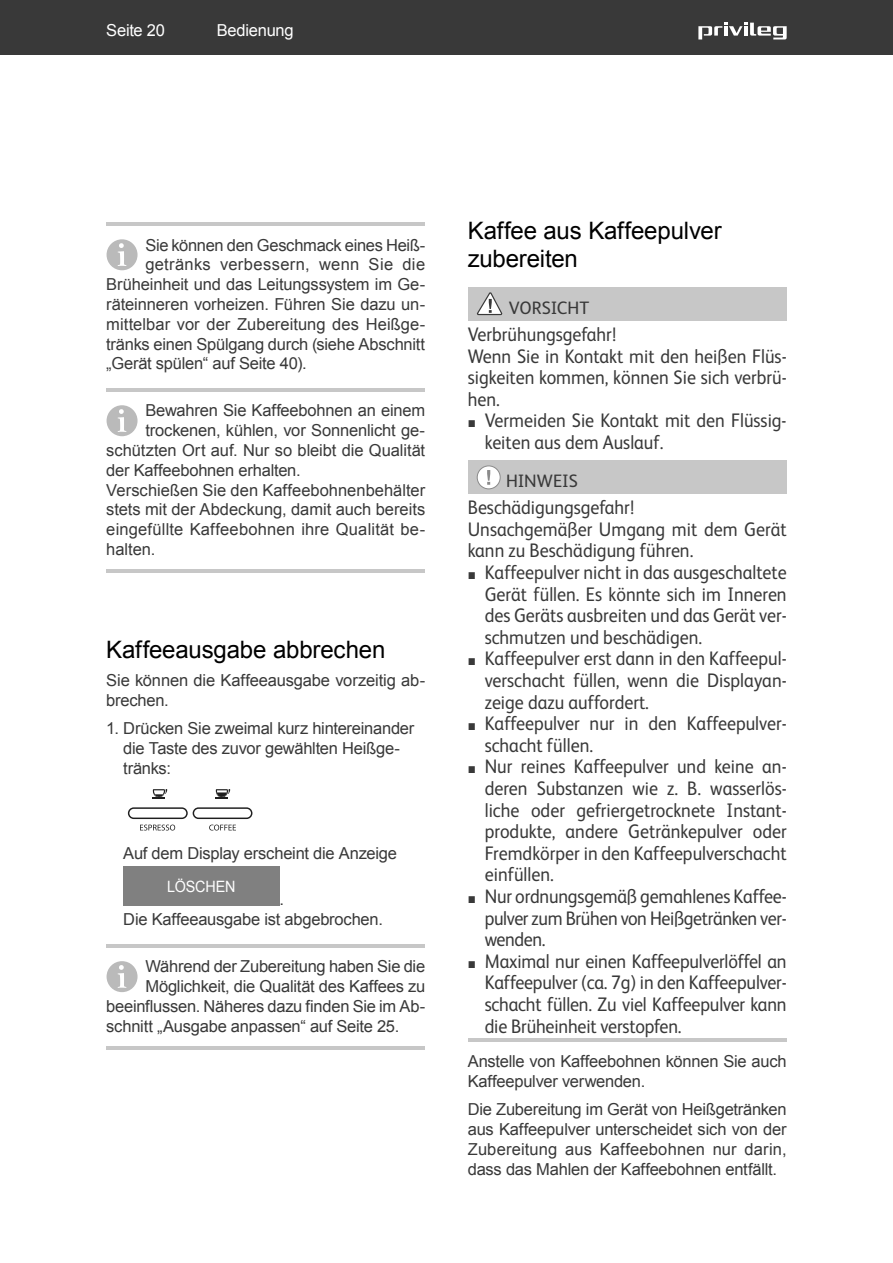
<style>
.page{position:relative;width:893px;height:1263px;background:#fff}
.page>*{position:absolute;margin:0;border:0;box-sizing:border-box;transform-origin:0 0}
.t1{font:24px/28.8px "Arial";letter-spacing:-.005em;color:#000}
.t2{font:19.65px/21.6px "FS Albert";color:#393939;text-align:justify;scale:.92 1}
.t3{font:18px "FS Albert";color:#393939}
.t4{font:16.5px/19.8px "Arial";letter-spacing:-.015em;color:#393939}
.t5{font:16.5px "Arial";letter-spacing:.01em;color:#393939}
.t6{font:16.5px "Arial";letter-spacing:.005em;color:#393939}
.t7{font:16.5px "Arial";letter-spacing:.02em;color:#393939}
.t8{font:16.5px "Arial";letter-spacing:-.015em;color:#fff}
.t9{font:15.6px "Arial";letter-spacing:-.01em;color:#fff;scale:.92 1}
.s1{font-family:"Arial";font-size:14.7px}
</style>
<div class="page">
<div style="left:0;top:0;width:893px;height:54px;background:#393939"></div>
<hr style="left:106px;top:222px;width:319px;height:3px;background:#c7c7c7">
<hr style="left:106px;top:388px;width:319px;height:3px;background:#c7c7c7">
<hr style="left:106px;top:570px;width:319px;height:3px;background:#c7c7c7">
<hr style="left:106px;top:944px;width:319px;height:3px;background:#c7c7c7">
<hr style="left:106px;top:1046px;width:319px;height:3px;background:#c7c7c7">
<div style="left:107px;top:240px;width:30px;height:29px;background:#bababa;border-radius:50%"></div>
<div style="left:107px;top:239px;width:31px;height:31px;border:2px solid #bababa;border-radius:50%"></div>
<svg style="left:118px;top:243px;width:8px;height:23px"></svg>
<div style="left:107px;top:406px;width:30px;height:29px;background:#bababa;border-radius:50%"></div>
<div style="left:107px;top:405px;width:31px;height:31px;border:2px solid #bababa;border-radius:50%"></div>
<svg style="left:118px;top:409px;width:8px;height:23px"></svg>
<svg style="left:216px;top:789px;width:14px;height:10px"></svg>
<svg style="left:153px;top:789px;width:14px;height:10px"></svg>
<svg style="left:128px;top:807px;width:124px;height:23px"></svg>
<div style="left:123px;top:866px;width:157px;height:39px;background:#808080"></div>
<div style="left:107px;top:962px;width:30px;height:29px;background:#bababa;border-radius:50%"></div>
<div style="left:107px;top:961px;width:31px;height:31px;border:2px solid #bababa;border-radius:50%"></div>
<svg style="left:118px;top:965px;width:8px;height:23px"></svg>
<div style="left:468px;top:288px;width:319px;height:33px;background:#c7c7c7"></div>
<div style="left:468px;top:461px;width:319px;height:33px;background:#c7c7c7"></div>
<hr style="left:468px;top:1039px;width:319px;height:3px;background:#c7c7c7">
<svg style="left:477px;top:292px;width:26px;height:24px"></svg>
<div style="left:477px;top:466px;width:23px;height:23px;background:#fff;border-radius:50%"></div>
<div style="left:477px;top:466px;width:23px;height:23px;border:1px solid #8a8a8a;border-radius:50%"></div>
<svg style="left:487px;top:470px;width:3px;height:15px"></svg>
<svg style="left:698px;top:23px;width:89px;height:16px"></svg>
<p class="t8" style="left:106px;top:21px;width:60px">Seite 20</p>
<p class="t8" style="left:217px;top:21px;width:78px">Bedienung</p>
<p class="t4" style="left:145px;top:235px;width:281px">Sie können den Geschmack eines Heiß-</p>
<p class="t7" style="left:145px;top:255px;width:281px">getränks verbessern, wenn Sie die</p>
<p class="t4" style="left:106px;top:274px;width:320px">Brüh einheit und das Leitungssystem im Ge-</p>
<p class="t4" style="left:106px;top:294px;width:320px">räteinneren vorheizen. Führen Sie dazu un-</p>
<p class="t6" style="left:106px;top:315px;width:320px">mittelbar vor der Zubereitung des Heißge-</p>
<p class="t4" style="left:106px;top:334px;width:320px">tränks einen Spülgang durch (siehe Abschnitt</p>
<p class="t4" style="left:106px;top:354px;width:202px">„Gerät spülen“ auf Seite 40).</p>
<p class="t4" style="left:145px;top:401px;width:281px">Bewahren Sie Kaffeebohnen an einem</p>
<p class="t4" style="left:145px;top:421px;width:281px">trockenen, kühlen, vor Sonnenlicht ge-</p>
<p class="t4" style="left:106px;top:440px;width:320px">schützten Ort auf. Nur so bleibt die Qualität</p>
<p class="t4" style="left:106px;top:460px;width:196px">der Kaffeebohnen erhalten.</p>
<p class="t4" style="left:106px;top:480px;width:320px">Verschießen Sie den Kaffeebohnenbehälter</p>
<p class="t4" style="left:106px;top:500px;width:320px">stets mit der Abdeckung, damit auch bereits</p>
<p class="t5" style="left:106px;top:520px;width:320px">eingefüllte Kaffeebohnen ihre Qualität be-</p>
<p class="t4" style="left:106px;top:539px;width:51px">halten.</p>
<h1 class="t1" style="left:106px;top:635px;width:281px">Kaffeeausgabe abbrechen</h1>
<p class="t4" style="left:106px;top:671px;width:320px">Sie können die Kaffeeausgabe vorzeitig ab&shy;brechen.</p>
<p class="t4" style="left:123px;top:719px;width:293px;text-indent:-17px">1. Drücken Sie zweimal kurz hintereinander die Taste des zuvor gewählten Heißge&shy;tränks:</p>
<p class="t4" style="left:123px;top:843px;width:275px">Auf dem Display erscheint die Anzeige</p>
<p class="t9" style="left:167px;top:877px;width:76px">LÖSCHEN</p>
<p class="t4" style="left:123px;top:890px;width:261px;text-indent:156px">.<br>Die Kaffeeausgabe ist abgebrochen.</p>
<p class="t4" style="left:145px;top:957px;width:281px">Während der Zubereitung haben Sie die</p>
<p class="t4" style="left:145px;top:976px;width:281px">Möglichkeit, die Qualität des Kaffees zu</p>
<p class="t4" style="left:106px;top:996px;width:320px">beeinflussen. Näheres dazu finden Sie im Ab-</p>
<p class="t4" style="left:106px;top:1016px;width:295px">schnitt „Ausgabe anpassen“ auf Seite 25.</p>
<h1 class="t1" style="left:468px;top:216px;width:256px">Kaffee aus Kaffeepulver zubereiten</h1>
<p class="t3" style="left:509px;top:301px;width:82px">VORSICHT</p>
<p class="t2" style="left:468px;top:325px;width:348px;text-align:left">Verbrühungs gefahr!<br>Wenn Sie in Kontakt mit den heißen Flüs&shy;sigkeiten kommen, können Sie sich verbrü&shy;hen.</p>
<p class="t2" style="left:485px;top:412px;width:330px;text-indent:-17px"><span class="s1">■</span> Vermeiden Sie Kontakt mit den Flüssig&shy;keiten aus dem Auslauf.</p>
<p class="t3" style="left:506px;top:474px;width:73px">HINWEIS</p>
<p class="t2" style="left:468px;top:498px;width:348px;text-align:left">Beschädigungsgefahr!<br>Unsachgemäßer Umgang mit dem Gerät kann zu Beschädigung führen.</p>
<p class="t2" style="left:485px;top:563px;width:330px;text-indent:-17px"><span class="s1">■</span> Kaffeepulver nicht in das ausgeschaltete Gerät füllen. Es könnte sich im Inneren des Geräts ausbreiten und das Gerät ver&shy;schmutzen und beschädigen.</p>
<p class="t2" style="left:485px;top:649px;width:330px;text-indent:-17px"><span class="s1">■</span> Kaffeepulver erst dann in den Kaffeepul&shy;verschacht füllen, wenn die Displayan&shy;zeige dazu auffordert.</p>
<p class="t2" style="left:485px;top:714px;width:330px;text-indent:-17px"><span class="s1">■</span> Kaffeepulver nur in den Kaffeepulver&shy;schacht füllen.</p>
<p class="t2" style="left:485px;top:757px;width:330px;text-indent:-17px"><span class="s1">■</span> Nur reines Kaffeepulver und keine an&shy;deren Substanzen wie z. B. wasserlös&shy;liche oder gefriergetrocknete Instant&shy;produkte, andere Getränkepulver oder Fremdkörper in den Kaffeepulverschacht einfüllen.</p>
<p class="t2" style="left:485px;top:887px;width:330px;text-indent:-17px"><span class="s1">■</span> Nur ordnungsgemäß gemahlenes Kaffee&shy;pulver zum Brühen von Heißgetränken ver&shy;wenden.</p>
<p class="t2" style="left:485px;top:952px;width:330px;text-indent:-17px"><span class="s1">■</span> Maximal nur einen Kaffeepulverlöffel an Kaffeepulver (ca. 7g) in den Kaffeepulver&shy;schacht füllen. Zu viel Kaffeepulver kann die Brüheinheit verstopfen.</p>
<p class="t4" style="left:468px;top:1051px;width:320px">Anstelle von Kaffeebohnen können Sie auch<br>Kaffeepulver verwenden.</p>
<p class="t4" style="left:468px;top:1099px;width:320px;text-align:justify">Die Zubereitung im Gerät von Heißgetränken aus Kaffeepulver unterscheidet sich von der Zubereitung aus Kaffeebohnen nur darin, dass das Mahlen der Kaffeebohnen entfällt.</p>
</div>
